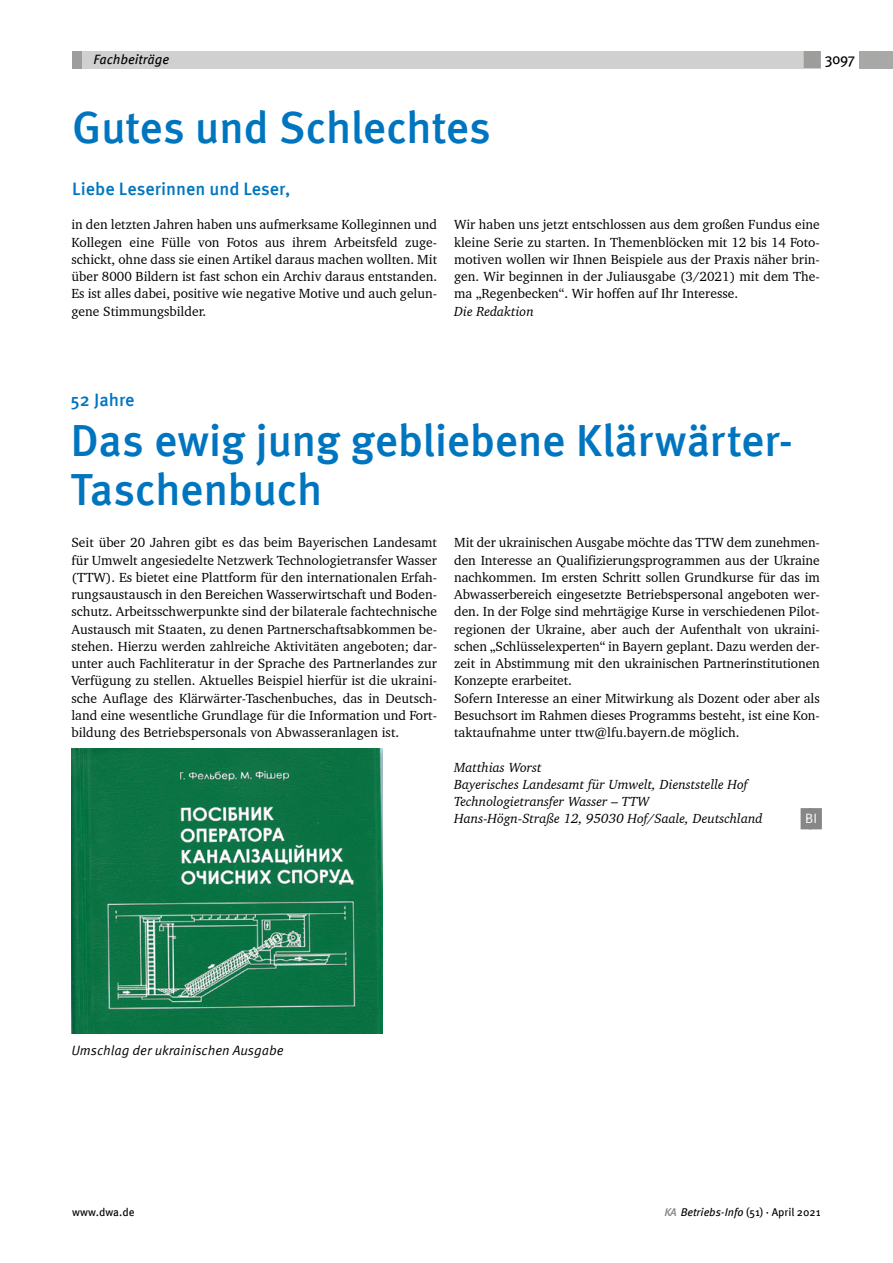
<style>
.page{position:relative;width:893px;height:1263px;background:#fff}
.page>*{position:absolute;margin:0;border:0;box-sizing:border-box;transform-origin:0 0}
.t1{font:500 45px/49.5px "Meta Pro";letter-spacing:-.015em;color:#0075bf}
.t2{font:500 18px "Meta Pro";color:#0075bf}
.t3{font:15px "Meta Pro";color:#000}
.t4{font:13.5px/17.2px "Charter BT";letter-spacing:-.005em;color:#000;text-align:justify}
.t5{font:italic 13.5px/17.2px "Charter BT";color:#000}
.t6{font:italic 13.5px "Meta Pro";color:#000}
.t7{font:italic 13.5px "Meta Pro";color:#000}
.t8{font:13.5px "Meta Pro";color:#fff}
.t9{font:11.25px "Meta Pro";color:#000}
.s1{font-weight:500;font-style:italic;color:#878787}
.s2{font-style:italic}
</style>
<div class="page">
<div style="left:120px;top:51px;width:701px;height:17px;background:#d0d0d0"></div>
<div style="left:804px;top:51px;width:17px;height:17px;background:#9d9d9c"></div>
<div style="left:859px;top:51px;width:34px;height:17px;background:#a8a8a7"></div>
<div style="left:72px;top:51px;width:11px;height:17px;background:#9d9d9c"></div>
<div style="left:83px;top:51px;width:170px;height:17px;background:#d0d0d0"></div>
<img style="left:71px;top:748px;width:311px;height:285px">
<svg style="left:800px;top:808px;width:22px;height:22px"></svg>
<div style="left:809px;top:808px;width:13px;height:21px;border:12px solid #878787"></div>
<p class="t7" style="left:94px;top:49px;width:77px">Fachbeiträge</p>
<p class="t3" style="left:825px;top:47px;width:32px">3097</p>
<h1 class="t1" style="left:72px;top:100px;width:420px">Gutes und Schlechtes</h1>
<h2 class="t2" style="left:72px;top:175px;width:220px">Liebe Leserinnen und Leser,</h2>
<p class="t4" style="left:71px;top:216px;width:367px">in den letzten Jahren haben uns aufmerksame Kolleginnen und Kollegen eine Fülle von Fotos aus ihrem Arbeitsfeld zuge&shy;schickt, ohne dass sie einen Artikel daraus machen wollten. Mit über 8000 Bildern ist fast schon ein Archiv daraus entstanden.<br>Es ist alles dabei, positive wie negative Motive und auch gelun&shy;gene Stimmungsbilder.</p>
<p class="t4" style="left:454px;top:216px;width:367px">Wir haben uns jetzt entschlossen aus dem großen Fundus eine kleine Serie zu starten. In Themenblöcken mit 12 bis 14 Foto&shy;motiven wollen wir Ihnen Beispiele aus der Praxis näher brin&shy;gen. Wir beginnen in der Juliausgabe (3/2021) mit dem The&shy;ma „Regenbecken“. Wir hoffen auf Ihr Interesse.</p>
<p class="t5" style="left:454px;top:302px;width:81px">Die Redaktion</p>
<h2 class="t2" style="left:71px;top:386px;width:65px">52 Jahre</h2>
<h1 class="t1" style="left:71px;top:412px;width:724px">Das ewig jung gebliebene Klärwärter-<br>Taschenbuch</h1>
<p class="t4" style="left:71px;top:534px;width:367px">Seit über 20 Jahren gibt es das beim Bayerischen Landesamt für Umwelt angesiedelte Netzwerk Technologietransfer Wasser (TTW). Es bietet eine Plattform für den internationalen Erfah&shy;rungsaustausch in den Bereichen Wasserwirtschaft und Boden&shy;schutz. Arbeitsschwerpunkte sind der bilaterale fachtechnische Austausch mit Staaten, zu denen Partnerschaftsabkommen be&shy;stehen. Hierzu werden zahlreiche Aktivitäten angeboten; dar&shy;unter auch Fachliteratur in der Sprache des Partnerlandes zur Verfügung zu stellen. Aktuelles Beispiel hierfür ist die ukraini&shy;sche Auflage des Klärwärter-Taschenbuches, das in Deutsch&shy;land eine wesentliche Grundlage für die Information und Fort&shy;bildung des Betriebspersonals von Abwasseranlagen ist.</p>
<p class="t4" style="left:454px;top:534px;width:367px;text-align:left">Mit der ukrainischen Ausgabe möchte das TTW dem zunehmen&shy;den Interesse an Qualifizierungsprogrammen aus der Ukraine nachkommen. Im ersten Schritt sollen Grundkurse für das im Abwasserbereich eingesetzte Betriebspersonal angeboten wer&shy;den. In der Folge sind mehrtägige Kurse in verschiedenen Pilot&shy;regionen der Ukraine, aber auch der Aufenthalt von ukraini&shy;schen „Schlüsselexperten“ in Bayern geplant. Dazu werden der&shy;zeit in Abstimmung mit den ukrainischen Partnerinstitutionen Konzepte erarbeitet.<br>Sofern Interesse an einer Mitwirkung als Dozent oder aber als Besuchsort im Rahmen dieses Programms besteht, ist eine Kon&shy;taktaufnahme unter ttw@lfu.bayern.de möglich.</p>
<p class="t5" style="left:454px;top:758px;width:310px">Matthias Worst<br>Bayerisches Landesamt für Umwelt, Dienststelle Hof Technologietransfer Wasser – TTW<br>Hans-Högn-Straße 12, 95030 Hof/Saale, Deutschland</p>
<p class="t8" style="left:805px;top:808px;width:13px">BI</p>
<p class="t6" style="left:71px;top:1040px;width:214px">Umschlag der ukrainischen Ausgabe</p>
<p class="t9" style="left:72px;top:1204px;width:64px">www.dwa.de</p>
<p class="t9" style="left:664px;top:1204px;width:158px"><span class="s1">KA</span> <span class="s2">Betriebs-Info</span> (51) · April 2021</p>
</div>
